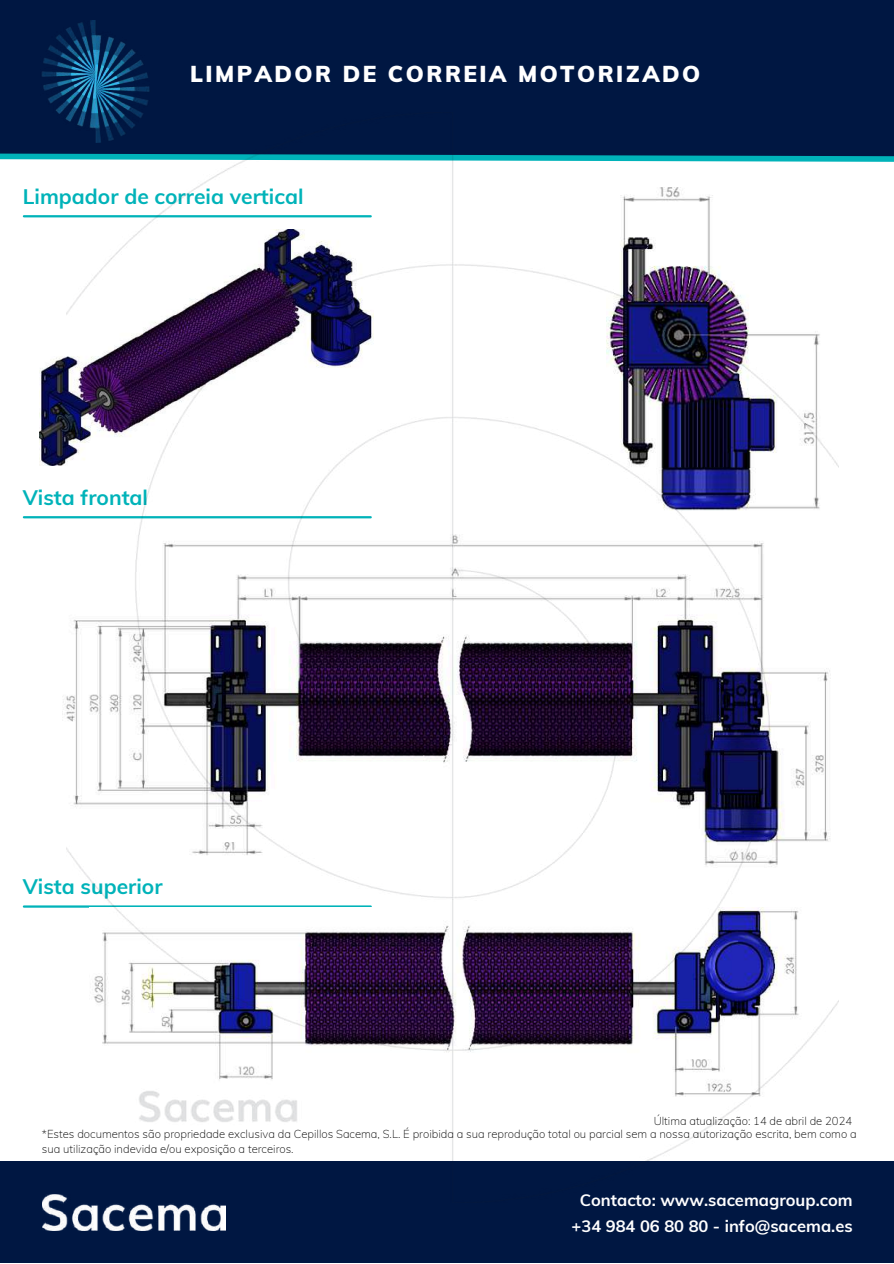
<style>
.page{position:relative;width:894px;height:1264px;background:#fff}
.page>*{position:absolute;margin:0;border:0;box-sizing:border-box;transform-origin:0 0}
.t1{font:900 22.5px "Muli";letter-spacing:.11em;color:#fff}
.t2{font:700 21px "Muli";color:#00b3b9}
.t3{font:700 16.5px/25.8px "Muli";color:#fff;text-align:center}
.t4{font:200 11.25px/15px "Muli";color:#000}
</style>
<div class="page">
<div style="left:0;top:0;width:893px;height:159px;background:#001742"></div>
<img style="left:42px;top:20px;width:108px;height:100px">
<svg style="left:0;top:153px;width:893px;height:9px"></svg>
<hr style="left:24px;top:215px;width:346px;height:2px;background:#00b3b9">
<hr style="left:24px;top:905px;width:346px;height:2px;background:#00b3b9">
<hr style="left:24px;top:516px;width:346px;height:2px;background:#00b3b9">
<img style="left:40px;top:312px;width:27px;height:153px">
<div style="left:0;top:1161px;width:893px;height:101px;background:#001742"></div>
<img style="left:42px;top:1194px;width:184px;height:36px">
<img style="left:67px;top:113px;width:770px;height:1089px">
<h1 class="t1" style="left:190px;top:60px;width:511px">LIMPADOR DE CORREIA MOTORIZADO</h1>
<h2 class="t2" style="left:23px;top:183px;width:282px">Limpador de correia vertical</h2>
<h2 class="t2" style="left:23px;top:484px;width:127px">Vista frontal</h2>
<h2 class="t2" style="left:23px;top:873px;width:141px">Vista superior</h2>
<p class="t4" style="left:653px;top:1112px;width:200px">Última atualização: 14 de abril de 2024</p>
<p class="t4" style="left:42px;top:1126px;width:816px">*Estes documentos são propriedade exclusiva da Cepillos Sacema, S.L. É proibida a sua reprodução total ou parcial sem a nossa autorização escrita, bem como a sua utilização indevida e/ou exposição a terceiros.</p>
<h3 class="t3" style="left:571px;top:1186px;width:282px">Contacto: www.sacemagroup.com +34 984 06 80 80 - info@sacema.es</h3>
</div>
